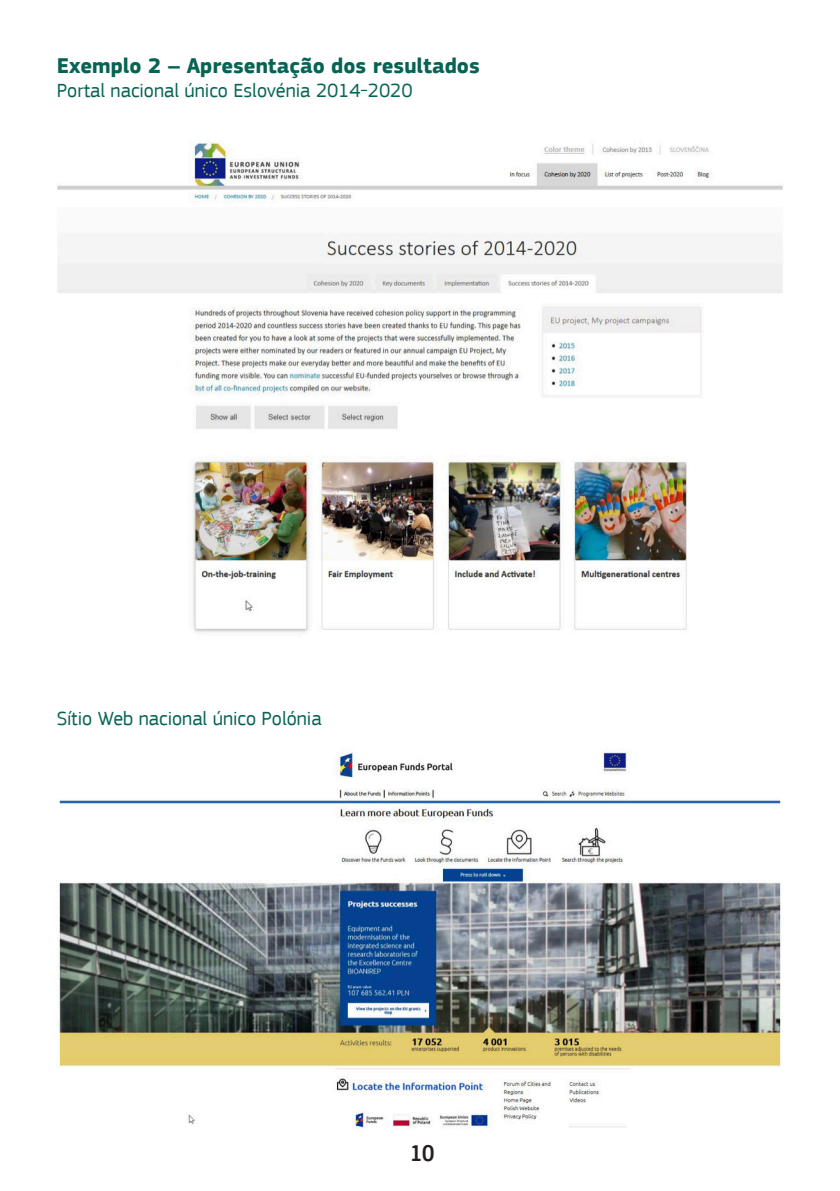
<style>
.page{position:relative;width:840px;height:1191px;background:#fff}
.page>*{position:absolute;margin:0;border:0;box-sizing:border-box;transform-origin:0 0}
.t1{font:500 24px "EC Square Sans Cond Pro";color:#231f20}
.t2{font:700 22px "EC Square Sans Pro";color:#066454}
.t3{font:20px "EC Square Sans Pro";color:#066454}
</style>
<div class="page">
<img style="left:57px;top:141px;width:725px;height:492px">
<img style="left:59px;top:751px;width:722px;height:377px">
<p class="t2" style="left:57px;top:53px;width:424px">Exemplo 2 – Apresentação dos resultados</p>
<p class="t3" style="left:57px;top:79px;width:357px">Portal nacional único Eslovénia 2014-2020</p>
<p class="t3" style="left:57px;top:707px;width:266px">Sítio Web nacional único Polónia</p>
<p class="t1" style="left:410px;top:1138px;width:26px">10</p>
</div>
